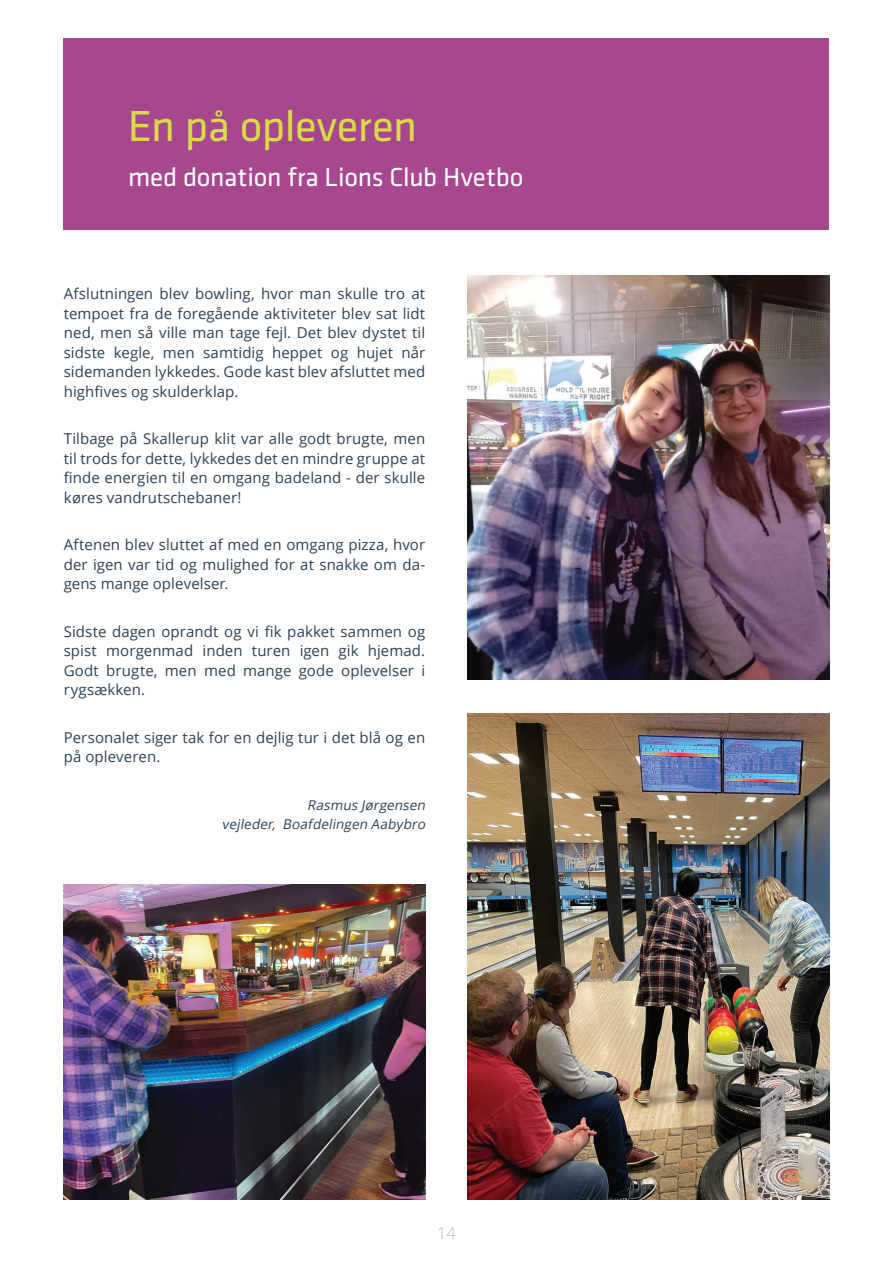
<style>
.page{position:relative;width:893px;height:1263px;background:#fff}
.page>*{position:absolute;margin:0;border:0;box-sizing:border-box;transform-origin:0 0}
.t1{font:45px "Klavika Basic";letter-spacing:-.015em;color:#dbda49}
.t2{font:27px "Klavika Basic";letter-spacing:-.005em;color:#fff}
.t3{font:300 16.5px "Open Sans";color:#adbcc2}
.t4{font:15px/19.5px "Open Sans";letter-spacing:.005em;color:#2c4154;text-align:justify}
.t5{font:italic 13.5px/19.5px "Open Sans";letter-spacing:.015em;color:#2c4154;text-align:right}
</style>
<div class="page">
<div style="left:63px;top:38px;width:765px;height:192px;background:#a7478d"></div>
<img style="left:468px;top:713px;width:361px;height:486px">
<img style="left:64px;top:884px;width:361px;height:315px">
<img style="left:468px;top:275px;width:361px;height:404px">
<h1 class="t1" style="left:128px;top:96px;width:291px">En på opleveren</h1>
<h2 class="t2" style="left:128px;top:159px;width:397px">med donation fra Lions Club Hvetbo</h2>
<p class="t4" style="left:64px;top:284px;width:363px">Afslutningen blev bowling, hvor man skulle tro at tempoet fra de foregående aktiviteter blev sat lidt ned, men så ville man tage fejl. Det blev dystet til sidste kegle, men samtidig heppet og hujet når sidemanden lykkedes. Gode kast blev afsluttet med highfives og skulderklap.</p>
<p class="t4" style="left:64px;top:429px;width:363px">Tilbage på Skallerup klit var alle godt brugte, men til trods for dette, lykkedes det en mindre gruppe at finde energien til en omgang badeland - der skulle køres vandrutschebaner!</p>
<p class="t4" style="left:64px;top:535px;width:363px">Aftenen blev sluttet af med en omgang pizza, hvor der igen var tid og mulighed for at snakke om da&shy;gens mange oplevelser.</p>
<p class="t4" style="left:64px;top:621px;width:363px">Sidste dagen oprandt og vi fik pakket sammen og spist morgenmad inden turen igen gik hjemad.<br>Godt brugte, men med mange gode oplevelser i rygsækken.</p>
<p class="t4" style="left:64px;top:727px;width:363px">Personalet siger tak for en dejlig tur i det blå og en på opleveren.</p>
<p class="t5" style="left:222px;top:795px;width:208px">Rasmus Jørgensen<br>vejleder, Boafdelingen Aabybro</p>
<p class="t3" style="left:437px;top:1221px;width:20px">14</p>
</div>
